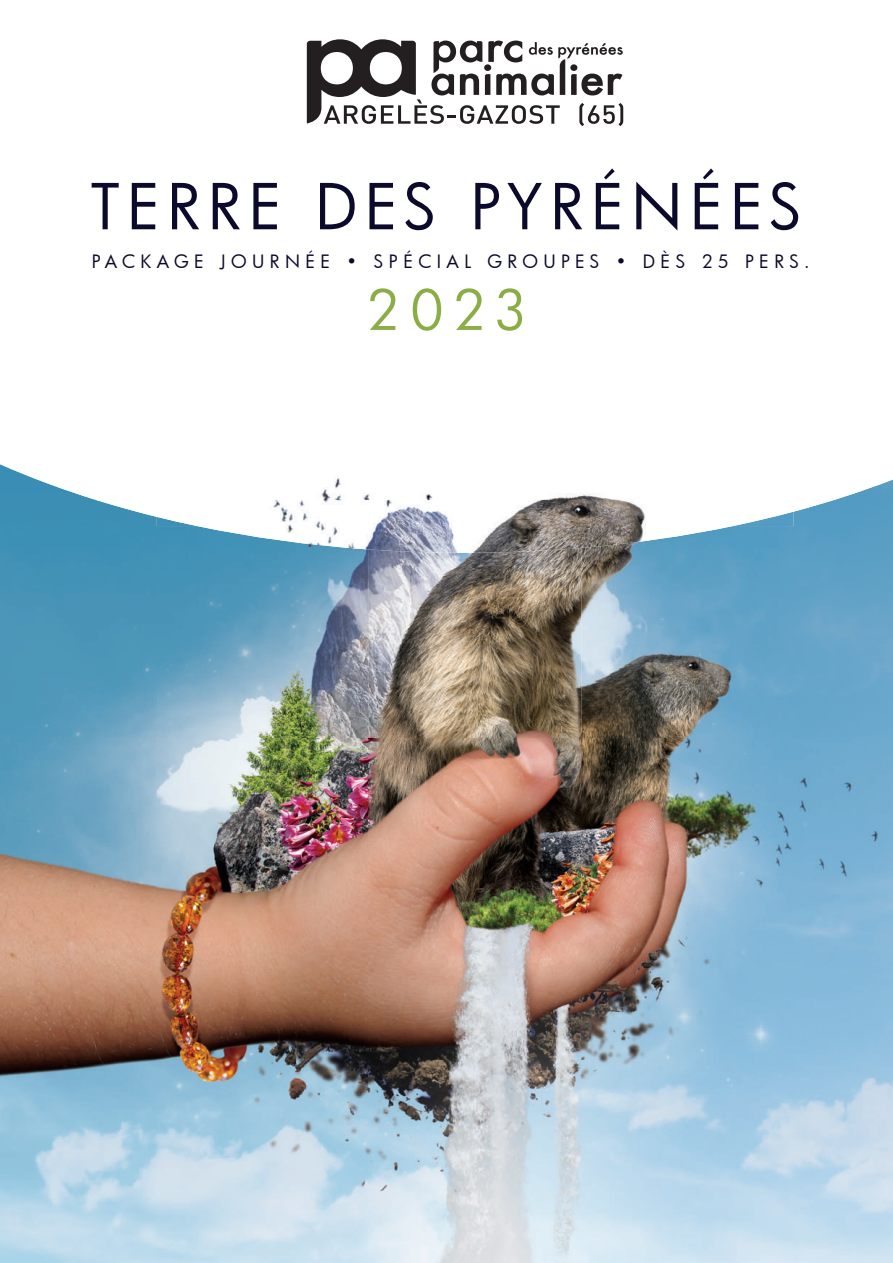
<style>
.page{position:relative;width:893px;height:1263px;background:#fff}
.page>*{position:absolute;margin:0;border:0;box-sizing:border-box;transform-origin:0 0}
.t1{font:61.5px "Futura";letter-spacing:.12em;color:#0c0a2c}
.t2{font:54px "Futura";color:#8aae45}
.t3{font:18px "Futura";letter-spacing:.3em;color:#0c0a2c}
</style>
<div class="page">
<img style="left:0;top:500px;width:157px;height:763px">
<img style="left:841px;top:498px;width:52px;height:28px">
<img style="left:157px;top:553px;width:212px;height:710px">
<img style="left:369px;top:548px;width:212px;height:715px">
<img style="left:581px;top:526px;width:312px;height:737px">
<img style="left:0;top:464px;width:578px;height:36px">
<img style="left:578px;top:493px;width:263px;height:55px">
<img style="left:840px;top:479px;width:53px;height:19px">
<img style="left:96px;top:500px;width:482px;height:53px">
<svg style="left:307px;top:39px;width:316px;height:87px"></svg>
<h1 class="t1" style="left:91px;top:165px;width:713px">TERRE DES PYRÉNÉES</h1>
<p class="t3" style="left:92px;top:249px;width:719px">PACKAGE JOURNÉE • SPÉCIAL GROUPES • DÈS 25 PERS.</p>
<h2 class="t2" style="left:366px;top:273px;width:162px">2023</h2>
</div>
